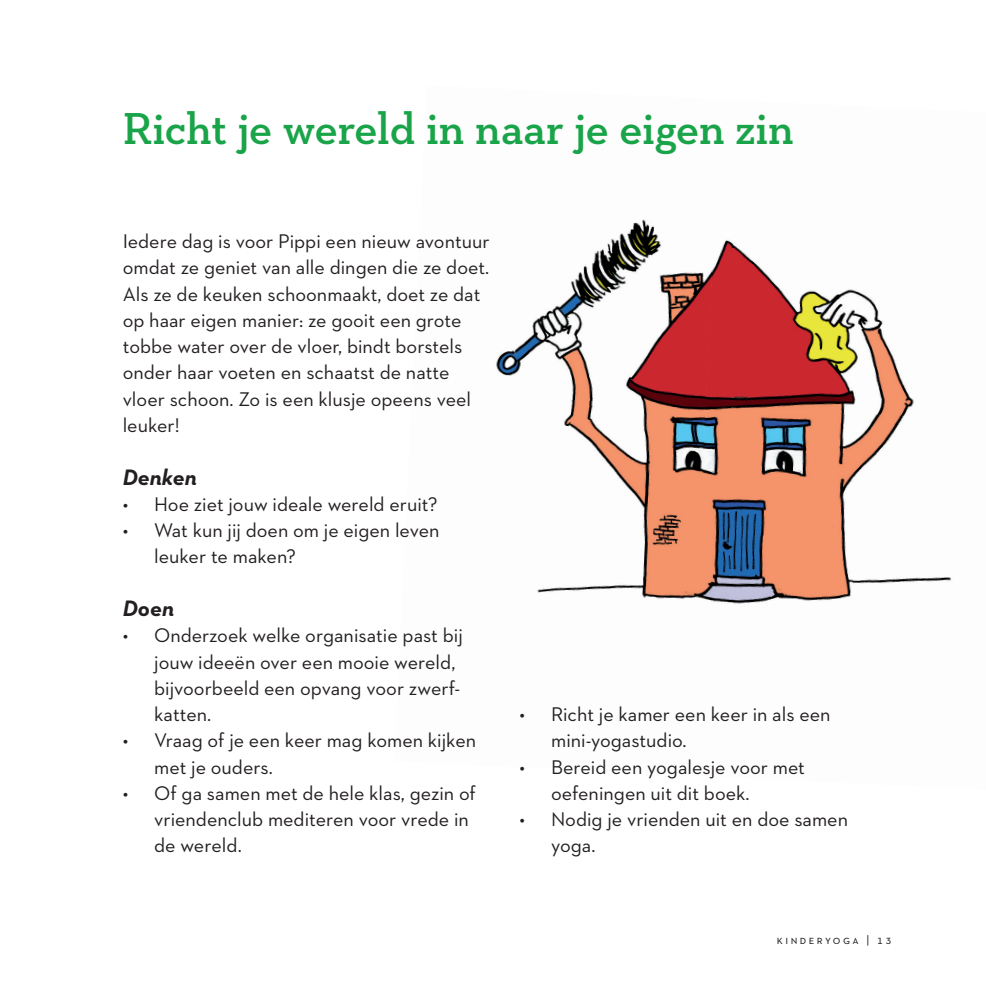
<style>
.page{position:relative;width:986px;height:988px;background:#fff}
.page>*{position:absolute;margin:0;border:0;box-sizing:border-box;transform-origin:0 0}
.t1{font:600 45.5px "Neutraface Slab Text";letter-spacing:-.005em;color:#1aa449}
.t2{font:italic 700 22.75px "Neutraface 2 Text";color:#231f20}
.t3{font:20.12px/26.2px "Neutraface 2 Text";color:#231f20}
.t4{font:12.25px "Neutraface 2 Text";letter-spacing:.2em;color:#231f20}
</style>
<div class="page">
<img style="left:496px;top:219px;width:209px;height:173px">
<img style="left:705px;top:240px;width:209px;height:166px">
<img style="left:537px;top:392px;width:169px;height:207px">
<img style="left:690px;top:406px;width:261px;height:198px">
<h1 class="t1" style="left:123px;top:100px;width:673px">Richt je wereld in naar je eigen zin</h1>
<p class="t3" style="left:123px;top:228px;width:368px">Iedere dag is voor Pippi een nieuw avontuur omdat ze geniet van alle dingen die ze doet.<br>Als ze de keuken schoonmaakt, doet ze dat op haar eigen manier: ze gooit een grote tobbe water over de vloer, bindt borstels onder haar voeten en schaatst de natte vloer schoon. Zo is een klusje opeens veel leuker!</p>
<p class="t2" style="left:123px;top:462px;width:75px">Denken</p>
<p class="t3" style="left:123px;top:490px;width:316px">• Hoe ziet jouw ideale wereld eruit?</p>
<p class="t3" style="left:154px;top:516px;width:287px;text-indent:-31px">• Wat kun jij doen om je eigen leven leuker te maken?</p>
<p class="t2" style="left:123px;top:593px;width:53px">Doen</p>
<p class="t3" style="left:154px;top:621px;width:311px;text-indent:-31px">• Onderzoek welke organisatie past bij jouw ideeën over een mooie wereld, bijvoorbeeld een opvang voor zwerf&shy;katten.</p>
<p class="t3" style="left:154px;top:726px;width:323px;text-indent:-31px">• Vraag of je een keer mag komen kijken met je ouders.</p>
<p class="t3" style="left:154px;top:779px;width:323px;text-indent:-31px">• Of ga samen met de hele klas, gezin of vriendenclub mediteren voor vrede in de wereld.</p>
<p class="t3" style="left:551px;top:700px;width:281px;text-indent:-31px">• Richt je kamer een keer in als een mini-yogastudio.</p>
<p class="t3" style="left:551px;top:753px;width:255px;text-indent:-31px">• Bereid een yogalesje voor met oefeningen uit dit boek.</p>
<p class="t3" style="left:551px;top:805px;width:298px;text-indent:-31px">• Nodig je vrienden uit en doe samen yoga.</p>
<p class="t4" style="left:777px;top:931px;width:116px">kinderYoGa | 13</p>
</div>
